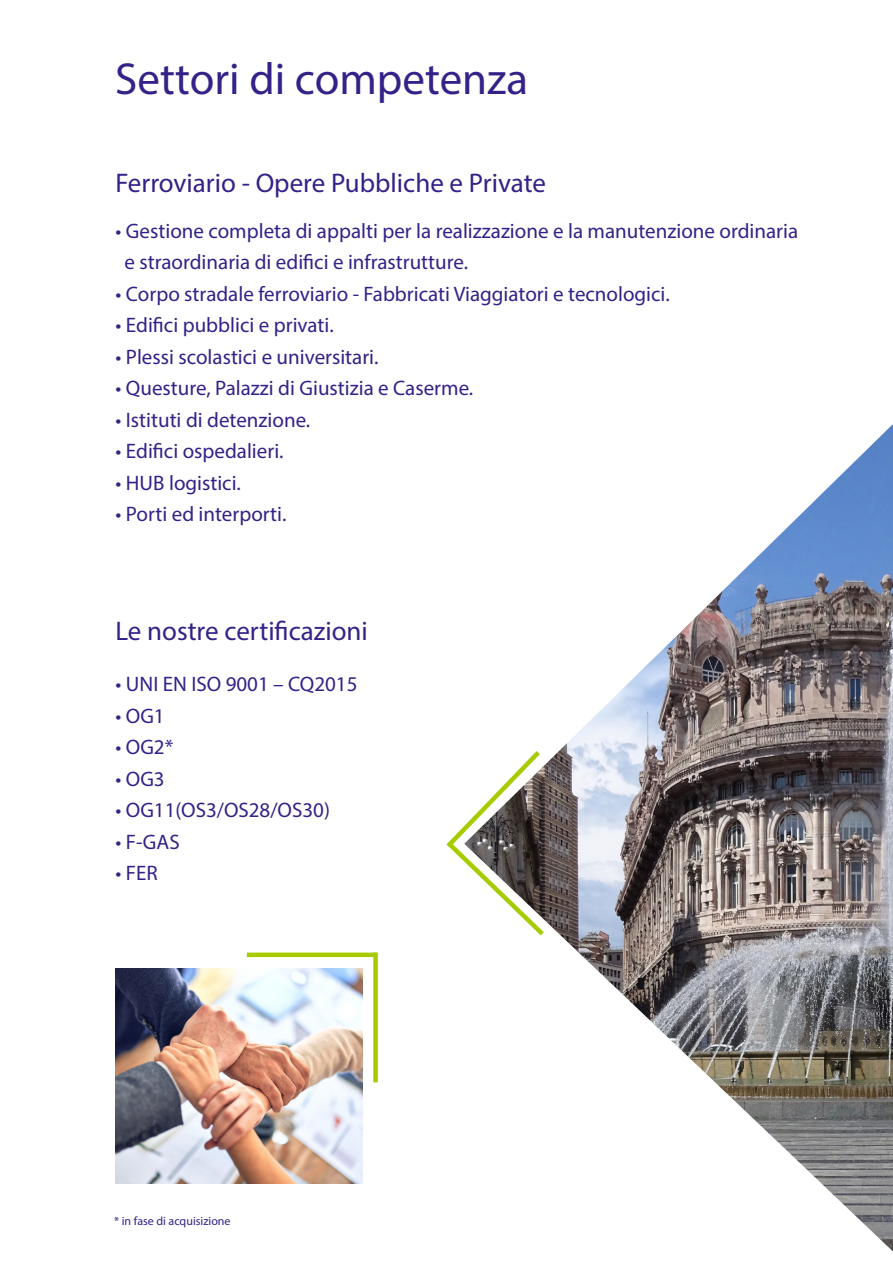
<style>
.page{position:relative;width:893px;height:1263px;background:#fff}
.page>*{position:absolute;margin:0;border:0;box-sizing:border-box;transform-origin:0 0}
.t1{font:45px "Myriad Pro";color:#352187}
.t2{font:27px "Myriad Pro";color:#352187}
.t3{font:21px/31.5px "Myriad Pro";color:#352187}
.t4{font:12px "Myriad Pro";color:#352187}
</style>
<div class="page">
<img style="left:549px;top:424px;width:344px;height:827px">
<img style="left:116px;top:969px;width:246px;height:214px">
<div style="left:373px;top:952px;width:5px;height:130px;background:#a6cc00"></div>
<div style="left:247px;top:952px;width:130px;height:5px;background:#a6cc00"></div>
<svg style="left:446px;top:751px;width:103px;height:185px"></svg>
<h1 class="t1" style="left:115px;top:51px;width:415px">Settori di competenza</h1>
<p class="t2" style="left:116px;top:166px;width:432px">Ferroviario - Opere Pubbliche e Private</p>
<p class="t3" style="left:124px;top:214px;width:675px;text-indent:-9px">• Gestione completa di appalti per la realizzazione e la manutenzione ordinaria e straordinaria di edifici e infrastrutture.</p>
<p class="t3" style="left:116px;top:277px;width:556px">• Corpo stradale ferroviario - Fabbricati Viaggiatori e tecnologici.</p>
<p class="t3" style="left:116px;top:309px;width:220px">• Edifici pubblici e privati.</p>
<p class="t3" style="left:116px;top:340px;width:264px">• Plessi scolastici e universitari.</p>
<p class="t3" style="left:116px;top:372px;width:359px">• Questure, Palazzi di Giustizia e Caserme.</p>
<p class="t3" style="left:116px;top:403px;width:196px">• Istituti di detenzione.</p>
<p class="t3" style="left:116px;top:435px;width:170px">• Edifici ospedalieri.</p>
<p class="t3" style="left:116px;top:466px;width:127px">• HUB logistici.</p>
<p class="t3" style="left:116px;top:498px;width:172px">• Porti ed interporti.</p>
<p class="t2" style="left:116px;top:615px;width:254px">Le nostre certificazioni</p>
<p class="t3" style="left:116px;top:668px;width:243px">• UNI EN ISO 9001 – CQ2015</p>
<p class="t3" style="left:116px;top:699px;width:51px">• OG1</p>
<p class="t3" style="left:116px;top:731px;width:59px">• OG2*</p>
<p class="t3" style="left:116px;top:762px;width:51px">• OG3</p>
<p class="t3" style="left:116px;top:794px;width:216px">• OG11(OS3/OS28/OS30)</p>
<p class="t3" style="left:116px;top:825px;width:66px">• F-GAS</p>
<p class="t3" style="left:116px;top:857px;width:44px">• FER</p>
<p class="t4" style="left:114px;top:1213px;width:118px">* in fase di acquisizione</p>
</div>
